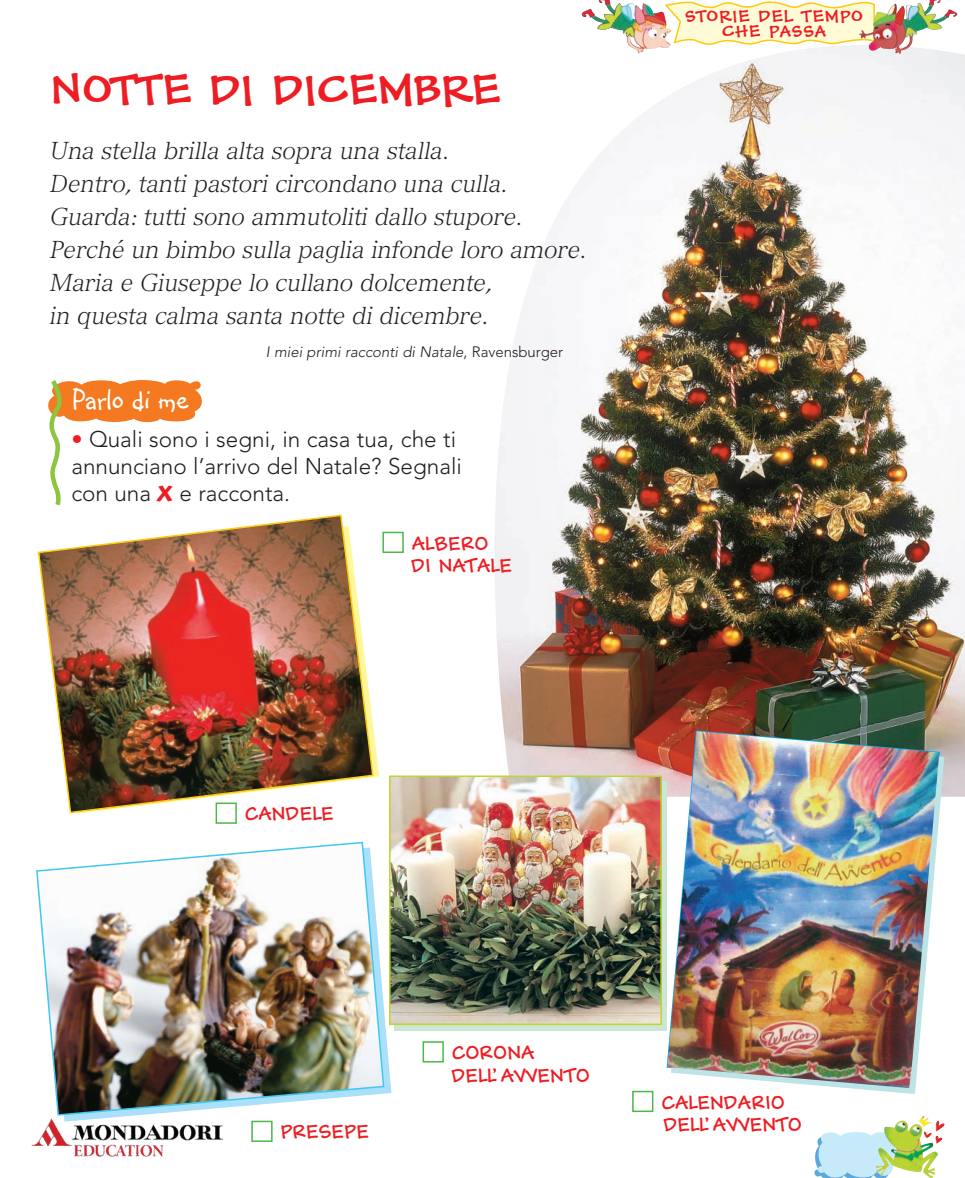
<style>
.page{position:relative;width:965px;height:1178px;background:#fff}
.page>*{position:absolute;margin:0;border:0;box-sizing:border-box;transform-origin:0 0}
.t1{font:42px "FM Black Cherry Moon BT";letter-spacing:.02em;color:#ee1d23}
.t2{font:30px "Missy BT";color:#fff}
.t3{font:italic 300 24px/33px "Versailles";color:#231f20}
.t4{font:300 22.5px/27px "Avenir";color:#231f20}
.t5{font:19.5px/22.8px "FM Falling Leaves Moon BT";color:#ee1d23}
.t6{font:16.5px/15.8px "FM Black Cherry Moon BT";letter-spacing:.075em;color:#ee1d23;text-align:center}
.t7{font:300 15px "Avenir";color:#231f20}
.s1{color:#ee1d23}
.s2{font-family:"Highlander";font-weight:700;color:#ee1d23}
</style>
<div class="page">
<img style="left:495px;top:49px;width:470px;height:747px">
<svg style="left:671px;top:1px;width:188px;height:48px"></svg>
<img style="left:581px;top:0;width:90px;height:54px">
<img style="left:859px;top:0;width:98px;height:54px">
<svg style="left:48px;top:380px;width:154px;height:126px"></svg>
<div style="left:382px;top:531px;width:22px;height:22px;border:2px solid #4cb848"></div>
<img style="left:37px;top:514px;width:337px;height:300px">
<div style="left:216px;top:802px;width:21px;height:21px;border:2px solid #4cb848"></div>
<div style="left:423px;top:1041px;width:21px;height:21px;border:2px solid #4cb848"></div>
<img style="left:36px;top:841px;width:349px;height:275px">
<div style="left:251px;top:1120px;width:22px;height:21px;border:2px solid #4cb848"></div>
<svg style="left:394px;top:780px;width:272px;height:250px;background:#c9e4c0"></svg>
<img style="left:392px;top:778px;width:267px;height:243px">
<div style="left:389px;top:775px;width:273px;height:249px;border:2px solid #bed630"></div>
<svg style="left:836px;top:735px;width:108px;height:358px"></svg>
<div style="left:632px;top:1090px;width:21px;height:21px;border:2px solid #4cb848"></div>
<img style="left:884px;top:1115px;width:61px;height:62px">
<svg style="left:814px;top:1129px;width:85px;height:48px;background:#c4e4e2"></svg>
<img style="left:31px;top:1116px;width:192px;height:39px">
<img style="left:667px;top:731px;width:272px;height:356px">
<h1 class="t1" style="left:50px;top:62px;width:450px">NOTTE DI DICEMBRE</h1>
<p class="t3" style="left:50px;top:134px;width:538px">Una stella brilla alta sopra una stalla.<br>Dentro, tanti pastori circondano una culla.<br>Guarda: tutti sono ammutoliti dallo stupore.<br>Perché un bimbo sulla paglia infonde loro amore.<br>Maria e Giuseppe lo cullano dolcemente,<br>in questa calma santa notte di dicembre.</p>
<p class="t7" style="left:266px;top:343px;width:299px">I miei primi racconti di Natale, R ave n s b u rg e r</p>
<p class="t2" style="left:71px;top:382px;width:119px">Parlo di me</p>
<p class="t4" style="left:71px;top:426px;width:392px"><span class="s1">•</span> Quali sono i segni, in casa tua, che ti annunciano l’arrivo del Natale? Segnali con una <span class="s2">X</span> e racconta.</p>
<p class="t5" style="left:411px;top:531px;width:102px">ALBERO<br>DI NATALE</p>
<p class="t6" style="left:685px;top:7px;width:179px">STORIE DEL TEMPO<br>CHE PASSA</p>
<p class="t5" style="left:245px;top:801px;width:91px">CANDELE</p>
<p class="t5" style="left:280px;top:1119px;width:90px">PRESEPE</p>
<p class="t5" style="left:451px;top:1040px;width:140px">CORONA<br>DELL’ AVVENTO</p>
<p class="t5" style="left:661px;top:1089px;width:142px">CALENDARIO<br>DELL’ AVVENTO</p>
</div>
